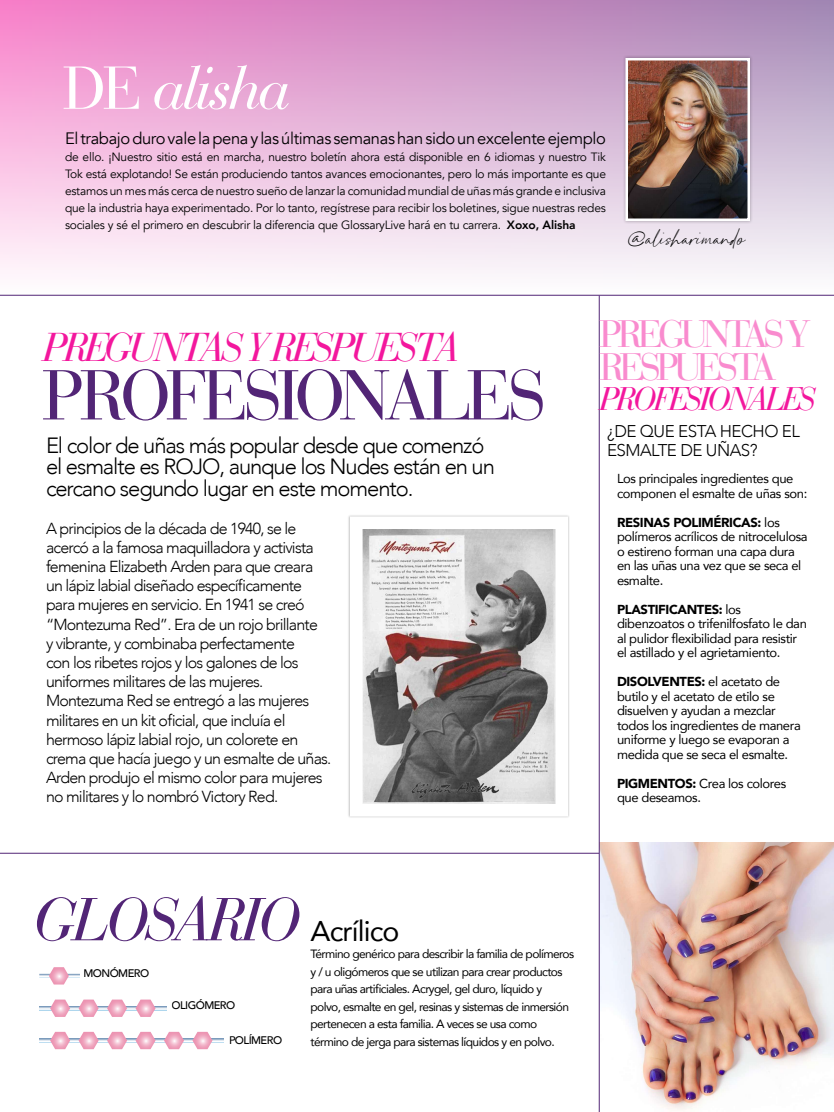
<style>
.page{position:relative;width:834px;height:1112px;background:#fff}
.page>*{position:absolute;margin:0;border:0;box-sizing:border-box;transform-origin:0 0}
.t1{font:70px "Bauer Bodoni";letter-spacing:-.08em;color:#522576}
.t2{font:italic 60px "Bauer Bodoni";letter-spacing:-.06em;color:#fff}
.t3{font:italic 60px "Bauer Bodoni";letter-spacing:-.06em;color:#522576}
.t4{font:italic 40px "Bauer Bodoni";letter-spacing:-.09em;color:#f3179d}
.t5{font:38px/33px "Bauer Bodoni";letter-spacing:-.13em;color:#f98bce}
.t6{font:italic 32.5px "Bauer Bodoni";letter-spacing:-.09em;color:#f3179d}
.t7{font:28.5px "Avenir";letter-spacing:-.03em;color:#000}
.t8{font:26px "Handletters Demo";letter-spacing:-.005em;color:#000}
.t9{font:300 22px/21.5px "Avenir";letter-spacing:-.05em;color:#000}
.t10{font:300 17px/18.5px "Avenir";letter-spacing:-.03em;color:#000}
.t11{font:16.5px "Avenir";letter-spacing:-.02em;color:#000}
.t12{font:300 16px/19.2px "Avenir";letter-spacing:-.05em;color:#000}
.t13{font:13px/14.5px "Avenir";letter-spacing:-.03em;color:#000}
.t14{font:12px/17px "Avenir";letter-spacing:-.02em;color:#000;text-align:justify}
.t15{font:12px/17.5px "Avenir";letter-spacing:-.05em;color:#000}
.t16{font:500 11px "Avenir";letter-spacing:-.05em;color:#000}
.s1{font-style:normal}
.s2{font-weight:800}
.s3{font-weight:900}
</style>
<div class="page">
<svg style="left:39px;top:967px;width:41px;height:18px"></svg>
<svg style="left:39px;top:1006px;width:11px;height:4px"></svg>
<svg style="left:99px;top:1006px;width:8px;height:4px"></svg>
<svg style="left:127px;top:1006px;width:9px;height:4px"></svg>
<svg style="left:156px;top:1006px;width:11px;height:4px"></svg>
<svg style="left:50px;top:1000px;width:49px;height:17px"></svg>
<svg style="left:107px;top:1000px;width:20px;height:17px"></svg>
<svg style="left:136px;top:1000px;width:20px;height:17px"></svg>
<svg style="left:39px;top:1039px;width:11px;height:4px"></svg>
<svg style="left:99px;top:1039px;width:8px;height:4px"></svg>
<svg style="left:127px;top:1039px;width:9px;height:4px"></svg>
<svg style="left:156px;top:1039px;width:8px;height:4px"></svg>
<svg style="left:213px;top:1039px;width:11px;height:4px"></svg>
<svg style="left:184px;top:1039px;width:8px;height:4px"></svg>
<svg style="left:50px;top:1032px;width:49px;height:17px"></svg>
<svg style="left:107px;top:1032px;width:20px;height:17px"></svg>
<svg style="left:136px;top:1032px;width:20px;height:17px"></svg>
<svg style="left:164px;top:1032px;width:20px;height:17px"></svg>
<svg style="left:192px;top:1032px;width:21px;height:17px"></svg>
<svg style="left:0;top:0;width:834px;height:295px;background:#e6bfde"></svg>
<img style="left:600px;top:842px;width:234px;height:268px">
<div style="left:622px;top:55px;width:131px;height:169px;background:#000;opacity:.25"></div>
<img style="left:629px;top:61px;width:118px;height:157px">
<div style="left:626px;top:58px;width:124px;height:163px;border:2px solid #fff"></div>
<hr style="left:599px;top:296px;width:1px;height:816px;background:#522576">
<div style="left:348px;top:514px;width:222px;height:305px;background:#000;opacity:.25"></div>
<img style="left:363px;top:529px;width:192px;height:274px">
<hr style="left:0;top:295px;width:834px;height:1px;background:#522576">
<hr style="left:0;top:853px;width:599px;height:1px;background:#522576">
<h2 class="t2" style="left:63px;top:52px;width:229px"><span class="s1">DE</span> alisha</h2>
<p class="t11" style="left:65px;top:128px;width:543px">El trabajo duro vale la pena y las últimas semanas han sido un excelente ejemplo</p>
<p class="t14" style="left:65px;top:148px;width:543px">de ello. ¡Nuestro sitio está en marcha, nuestro boletín ahora está disponible en 6 idiomas y nuestro Tik Tok está explotando! Se están produciendo tantos avances emocionantes, pero lo más importante es que estamos un mes más cerca de nuestro sueño de lanzar la comunidad mundial de uñas más grande e inclusiva que la industria haya experimentado. Por lo tanto, regístrese para recibir los boletines, sigue nuestras redes sociales y sé el primero en descubrir la diferencia que GlossaryLive hará en tu carrera. <span class="s2">Xoxo, Alisha</span></p>
<h3 class="t8" style="left:628px;top:226px;width:117px">@alisharimando</h3>
<h3 class="t4" style="left:42px;top:323px;width:418px">PREGUNTAS Y RESPUESTA</h3>
<h1 class="t1" style="left:42px;top:354px;width:506px">PROFESIONALES</h1>
<h3 class="t9" style="left:46px;top:434px;width:450px">El color de uñas más popular desde que comenzó el esmalte es ROJO, aunque los Nudes están en un cercano segundo lugar en este momento.</h3>
<p class="t12" style="left:46px;top:518px;width:287px">A principios de la década de 1940, se le acercó a la famosa maquilladora y activista femenina Elizabeth Arden para que creara un lápiz labial diseñado específicamente para mujeres en servicio. En 1941 se creó “Montezuma Red”. Era de un rojo brillante<br>y vibrante, y combinaba perfectamente<br>con los ribetes rojos y los galones de los uniformes militares de las mujeres.<br>Montezuma Red se entregó a las mujeres militares en un kit oficial, que incluía el hermoso lápiz labial rojo, un colorete en crema que hacía juego y un esmalte de uñas.<br>Arden produjo el mismo color para mujeres no militares y lo nombró Victory Red.</p>
<h3 class="t5" style="left:599px;top:318px;width:213px">PREGUNTAS Y<br>RESPUESTA</h3>
<h3 class="t6" style="left:599px;top:379px;width:219px">PROFESIONALES</h3>
<p class="t10" style="left:607px;top:422px;width:195px">¿DE QUE ESTA HECHO EL<br>ESMALTE DE UÑAS?</p>
<p class="t13" style="left:617px;top:471px;width:192px">Los principales ingredientes que componen el esmalte de uñas son:</p>
<p class="t13" style="left:617px;top:514px;width:192px"><span class="s3">RESINAS POLIMÉRICAS:</span> los polímeros acrílicos de nitrocelulosa o estireno forman una capa dura en las uñas una vez que se seca el esmalte.</p>
<p class="t13" style="left:617px;top:601px;width:191px"><span class="s3">PLASTIFICANTES:</span> los dibenzoatos o trifenilfosfato le dan al pulidor flexibilidad para resistir el astillado y el agrietamiento.</p>
<p class="t13" style="left:617px;top:674px;width:185px"><span class="s3">DISOLVENTES:</span> el acetato de butilo y el acetato de etilo se disuelven y ayudan a mezclar todos los ingredientes de manera uniforme y luego se evaporan a medida que se seca el esmalte.</p>
<p class="t13" style="left:617px;top:775px;width:171px"><span class="s3">PIGMENTOS:</span> Crea los colores que deseamos.</p>
<h2 class="t3" style="left:32px;top:884px;width:270px">GLOSARIO</h2>
<p class="t16" style="left:84px;top:963px;width:67px">MONÓMERO</p>
<p class="t16" style="left:172px;top:996px;width:65px">OLIGÓMERO</p>
<p class="t16" style="left:229px;top:1031px;width:55px">POLÍMERO</p>
<h3 class="t7" style="left:310px;top:908px;width:91px">Acrílico</h3>
<p class="t15" style="left:310px;top:945px;width:265px">Término genérico para describir la familia de polímeros y / u oligómeros que se utilizan para crear productos para uñas artificiales. Acrygel, gel duro, líquido y polvo, esmalte en gel, resinas y sistemas de inmersión pertenecen a esta familia. A veces se usa como término de jerga para sistemas líquidos y en polvo.</p>
</div>
